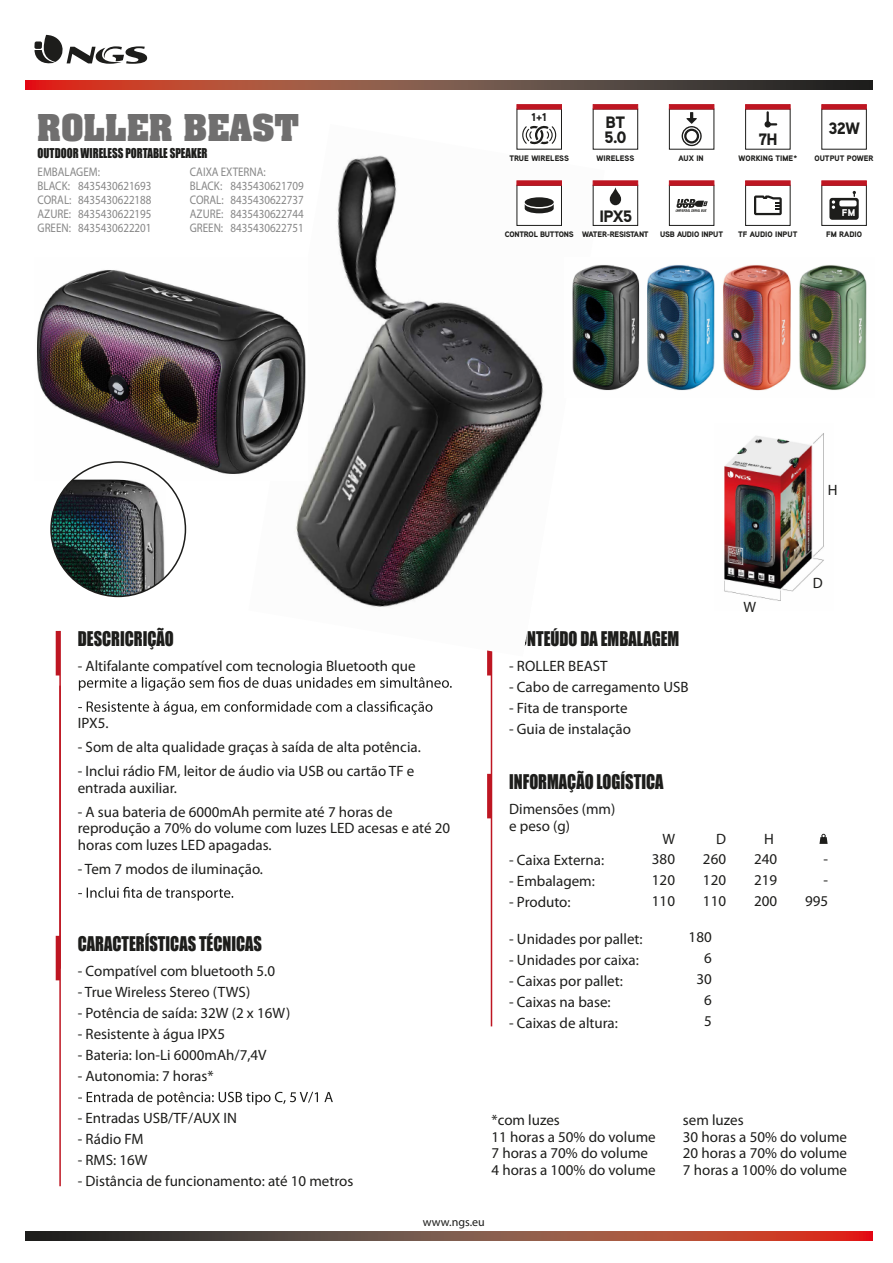
<style>
.page{position:relative;width:893px;height:1263px;background:#fff}
.page>*{position:absolute;margin:0;border:0;box-sizing:border-box;transform-origin:0 0}
.t1{font:700 31.5px "Aachen Std";color:#706f6f}
.t2{font:18.6px "Impact";color:#1d1d1b;scale:.88 1}
.t3{font:900 16.5px/15.5px "Aaux Pro OT";letter-spacing:-.04em;color:#1d1d1b}
.t4{font:15px/16.5px "Myriad Pro";color:#1d1d1b}
.t5{font:12.45px/14px "Myriad Pro";color:#878787;text-align:justify;scale:.88 1}
.t6{font:12.45px "Impact";color:#1d1d1b;scale:.88 1}
.t7{font:12px "Myriad Pro";color:#1d1d1b}
.t8{font:900 11.25px "Aaux Pro OT";color:#1d1d1b}
.t9{font:900 9.9px "Aaux Pro OT";color:#fff}
.t10{font:900 7.95px "Aaux Pro OT";letter-spacing:-.005em;color:#1d1d1b}
.t11{font:900 7.95px "Aaux Pro OT";letter-spacing:-.03em;color:#1d1d1b}
</style>
<div class="page">
<hr style="left:491px;top:631px;width:1px;height:395px;background:#be1622">
<svg style="left:25px;top:80px;width:847px;height:10px;background:#7e4539"></svg>
<svg style="left:35px;top:35px;width:113px;height:29px"></svg>
<svg style="left:25px;top:1231px;width:847px;height:9px;background:#7d4539"></svg>
<svg style="left:487px;top:656px;width:4px;height:19px"></svg>
<svg style="left:487px;top:774px;width:4px;height:44px"></svg>
<svg style="left:819px;top:834px;width:9px;height:10px"></svg>
<hr style="left:59px;top:631px;width:2px;height:338px;background:#be1622">
<hr style="left:59px;top:686px;width:2px;height:500px;background:#be1622">
<svg style="left:79px;top:677px;width:373px;height:14px"></svg>
<svg style="left:78px;top:701px;width:355px;height:14px"></svg>
<svg style="left:78px;top:887px;width:155px;height:14px"></svg>
<hr style="left:56px;top:631px;width:4px;height:44px;background:#be1622">
<svg style="left:78px;top:1091px;width:255px;height:14px"></svg>
<hr style="left:56px;top:936px;width:4px;height:44px;background:#be1622">
<img style="left:295px;top:124px;width:310px;height:532px">
<img style="left:724px;top:433px;width:100px;height:168px">
<div style="left:669px;top:185px;width:45px;height:41px;border:1px solid #1d1d1b"></div>
<div style="left:669px;top:181px;width:45px;height:4px;border:1px solid #be1622"></div>
<svg style="left:675px;top:199px;width:33px;height:13px"></svg>
<hr style="left:822px;top:105px;width:44px;height:4px;background:#be1622">
<div style="left:822px;top:104px;width:44px;height:5px;border:1px solid #be1622"></div>
<div style="left:517px;top:185px;width:44px;height:40px;background:#fff"></div>
<div style="left:517px;top:185px;width:45px;height:41px;border:1px solid #1d1d1b"></div>
<div style="left:517px;top:181px;width:45px;height:4px;border:1px solid #be1622"></div>
<div style="left:525px;top:197px;width:29px;height:10px;background:#1d1d1b;border-radius:50%"></div>
<svg style="left:525px;top:204px;width:29px;height:9px"></svg>
<div style="left:593px;top:109px;width:45px;height:40px;background:#fff"></div>
<hr style="left:593px;top:105px;width:45px;height:4px;background:#be1622">
<div style="left:593px;top:104px;width:45px;height:5px;border:1px solid #be1622"></div>
<div style="left:822px;top:181px;width:44px;height:4px;border:1px solid #be1622"></div>
<svg style="left:829px;top:191px;width:30px;height:29px"></svg>
<div style="left:745px;top:185px;width:45px;height:41px;border:1px solid #1d1d1b"></div>
<div style="left:745px;top:181px;width:45px;height:4px;border:1px solid #be1622"></div>
<svg style="left:754px;top:195px;width:28px;height:20px"></svg>
<hr style="left:746px;top:105px;width:44px;height:4px;background:#be1622">
<div style="left:745px;top:104px;width:45px;height:5px;border:1px solid #be1622"></div>
<svg style="left:764px;top:121px;width:7px;height:7px"></svg>
<svg style="left:767px;top:111px;width:10px;height:14px"></svg>
<div style="left:593px;top:185px;width:45px;height:40px;background:#fff"></div>
<div style="left:593px;top:185px;width:45px;height:41px;border:1px solid #1d1d1b"></div>
<div style="left:593px;top:181px;width:45px;height:4px;border:1px solid #be1622"></div>
<svg style="left:610px;top:187px;width:11px;height:18px"></svg>
<hr style="left:669px;top:105px;width:45px;height:4px;background:#be1622">
<div style="left:669px;top:104px;width:45px;height:5px;border:1px solid #be1622"></div>
<svg style="left:682px;top:112px;width:20px;height:34px"></svg>
<div style="left:517px;top:109px;width:44px;height:40px;background:#fff"></div>
<hr style="left:517px;top:105px;width:44px;height:4px;background:#be1622">
<div style="left:517px;top:104px;width:45px;height:5px;border:1px solid #be1622"></div>
<svg style="left:522px;top:125px;width:35px;height:20px"></svg>
<img style="left:37px;top:257px;width:271px;height:224px">
<img style="left:51px;top:480px;width:114px;height:116px">
<img style="left:647px;top:265px;width:68px;height:126px">
<img style="left:564px;top:257px;width:76px;height:140px">
<img style="left:723px;top:265px;width:68px;height:126px">
<img style="left:799px;top:265px;width:68px;height:125px">
<h1 class="t1" style="left:37px;top:105px;width:263px">ROLLER BEAST</h1>
<p class="t6" style="left:38px;top:144px;width:195px">OUTDOOR WIRELESS PORTABLE SPEAKER</p>
<p class="t5" style="left:38px;top:164px;width:72px">EMBALAGEM:</p>
<p class="t5" style="left:190px;top:164px;width:88px">CAIXA EXTERNA:</p>
<p class="t5" style="left:38px;top:178px;width:40px">BLACK:<br>CORAL:<br>AZURE:<br>GREEN:</p>
<p class="t5" style="left:190px;top:178px;width:40px">BLACK:<br>CORAL:<br>AZURE:<br>GREEN:</p>
<p class="t5" style="left:78px;top:178px;width:85px">8435430621693<br>8435430622188<br>8435430622195<br>8435430622201</p>
<p class="t5" style="left:230px;top:178px;width:85px">8435430621709<br>8435430622737<br>8435430622744<br>8435430622751</p>
<p class="t8" style="left:532px;top:110px;width:17px">1+1</p>
<p class="t3" style="left:604px;top:113px;width:24px">BT<br>5.0</p>
<p class="t10" style="left:509px;top:153px;width:61px">TRUE WIRELESS</p>
<p class="t10" style="left:679px;top:153px;width:27px">AUX IN</p>
<p class="t10" style="left:597px;top:153px;width:39px">WIRELESS</p>
<p class="t3" style="left:759px;top:131px;width:20px">7H</p>
<p class="t10" style="left:738px;top:153px;width:60px">WORKING TIME*</p>
<p class="t3" style="left:828px;top:120px;width:33px">32W</p>
<p class="t10" style="left:814px;top:153px;width:61px">OUTPUT POWER</p>
<p class="t11" style="left:505px;top:229px;width:70px">CONTROL BUTTONS</p>
<p class="t3" style="left:599px;top:208px;width:34px">IPX5</p>
<p class="t11" style="left:582px;top:229px;width:68px">WATER-RESISTANT</p>
<p class="t10" style="left:660px;top:229px;width:64px">USB AUDIO INPUT</p>
<p class="t10" style="left:738px;top:229px;width:61px">TF AUDIO INPUT</p>
<p class="t9" style="left:842px;top:206px;width:15px">FM</p>
<p class="t10" style="left:826px;top:229px;width:38px">FM RADIO</p>
<p class="t2" style="left:78px;top:624px;width:111px">DESCRICRIÇÃO</p>
<p class="t4" style="left:78px;top:658px;width:339px">- Altifalante compatível com tecnologia Bluetooth que</p>
<p class="t4" style="left:78px;top:715px;width:32px">IPX5.</p>
<p class="t4" style="left:78px;top:739px;width:345px">- Som de alta qualidade graças à saída de alta potência.</p>
<p class="t4" style="left:78px;top:763px;width:338px">- Inclui rádio FM, leitor de áudio via USB ou cartão TF e entrada auxiliar.</p>
<p class="t4" style="left:78px;top:803px;width:374px">- A sua bateria de 6000mAh permite até 7 horas de reprodução a 70% do volume com luzes LED acesas e até 20 horas com luzes LED apagadas.</p>
<p class="t4" style="left:78px;top:860px;width:187px">- Tem 7 modos de iluminação.</p>
<p class="t2" style="left:78px;top:929px;width:211px">CARACTERÍSTICAS TÉCNICAS</p>
<p class="t4" style="left:78px;top:962px;width:199px">- Compatível com bluetooth 5.0</p>
<p class="t4" style="left:78px;top:983px;width:174px">- True Wireless Stereo (TWS)</p>
<p class="t4" style="left:78px;top:1004px;width:214px">- Potência de saída: 32W (2 x 16W)</p>
<p class="t4" style="left:78px;top:1025px;width:149px">- Resistente à água IPX5</p>
<p class="t4" style="left:78px;top:1046px;width:190px">- Bateria: Ion-Li 6000mAh/7,4V</p>
<p class="t4" style="left:78px;top:1067px;width:137px">- Autonomia: 7 horas*</p>
<p class="t4" style="left:78px;top:1109px;width:161px">- Entradas USB/TF/AUX IN</p>
<p class="t4" style="left:78px;top:1130px;width:67px">- Rádio FM</p>
<p class="t4" style="left:78px;top:1151px;width:71px">- RMS: 16W</p>
<p class="t4" style="left:78px;top:1172px;width:277px">- Distância de funcionamento: até 10 metros</p>
<p class="t4" style="left:828px;top:481px;width:11px">H</p>
<p class="t4" style="left:743px;top:598px;width:14px">W</p>
<p class="t2" style="left:509px;top:624px;width:195px">CONTEÚDO DA EMBALAGEM</p>
<p class="t4" style="left:509px;top:658px;width:100px">- ROLLER BEAST</p>
<p class="t4" style="left:509px;top:679px;width:181px">- Cabo de carregamento USB</p>
<p class="t4" style="left:509px;top:700px;width:120px">- Fita de transporte</p>
<p class="t4" style="left:509px;top:721px;width:123px">- Guia de instalação</p>
<p class="t2" style="left:509px;top:767px;width:177px">INFORMAÇÃO LOGÍSTICA</p>
<p class="t4" style="left:509px;top:801px;width:108px">Dimensões (mm) e peso (g)</p>
<p class="t4" style="left:662px;top:830px;width:14px">W</p>
<p class="t4" style="left:716px;top:830px;width:11px">D</p>
<p class="t4" style="left:764px;top:830px;width:11px">H</p>
<p class="t4" style="left:813px;top:574px;width:11px">D</p>
<p class="t4" style="left:509px;top:852px;width:97px">- Caixa Externa:</p>
<p class="t4" style="left:509px;top:873px;width:87px">- Embalagem:</p>
<p class="t4" style="left:509px;top:894px;width:63px">- Produto:</p>
<p class="t4" style="left:509px;top:930px;width:135px">- Unidades por pallet:</p>
<p class="t4" style="left:509px;top:951px;width:131px">- Unidades por caixa:</p>
<p class="t4" style="left:509px;top:972px;width:115px">- Caixas por pallet:</p>
<p class="t4" style="left:509px;top:993px;width:103px">- Caixas na base:</p>
<p class="t4" style="left:509px;top:1014px;width:110px">- Caixas de altura:</p>
<p class="t4" style="left:652px;top:850px;width:25px">380</p>
<p class="t4" style="left:703px;top:850px;width:25px">260</p>
<p class="t4" style="left:754px;top:850px;width:25px">240</p>
<p class="t4" style="left:823px;top:850px;width:6px">-</p>
<p class="t4" style="left:652px;top:871px;width:25px">120</p>
<p class="t4" style="left:703px;top:871px;width:25px">120</p>
<p class="t4" style="left:754px;top:871px;width:25px">219</p>
<p class="t4" style="left:823px;top:871px;width:6px">-</p>
<p class="t4" style="left:652px;top:892px;width:25px">110</p>
<p class="t4" style="left:703px;top:892px;width:25px">110</p>
<p class="t4" style="left:754px;top:892px;width:25px">200</p>
<p class="t4" style="left:805px;top:892px;width:25px">995</p>
<p class="t4" style="left:689px;top:926px;width:25px;line-height:21px;text-align:right">180<br>6<br>30<br>6<br>5</p>
<p class="t4" style="left:491px;top:1112px;width:166px">*com luzes<br>11 horas a 50% do volume<br>7 horas a 70% do volume<br>4 horas a 100% do volume</p>
<p class="t4" style="left:683px;top:1112px;width:166px">sem luzes<br>30 horas a 50% do volume<br>20 horas a 70% do volume<br>7 horas a 100% do volume</p>
<p class="t7" style="left:423px;top:1215px;width:63px">www.ngs.eu</p>
</div>
